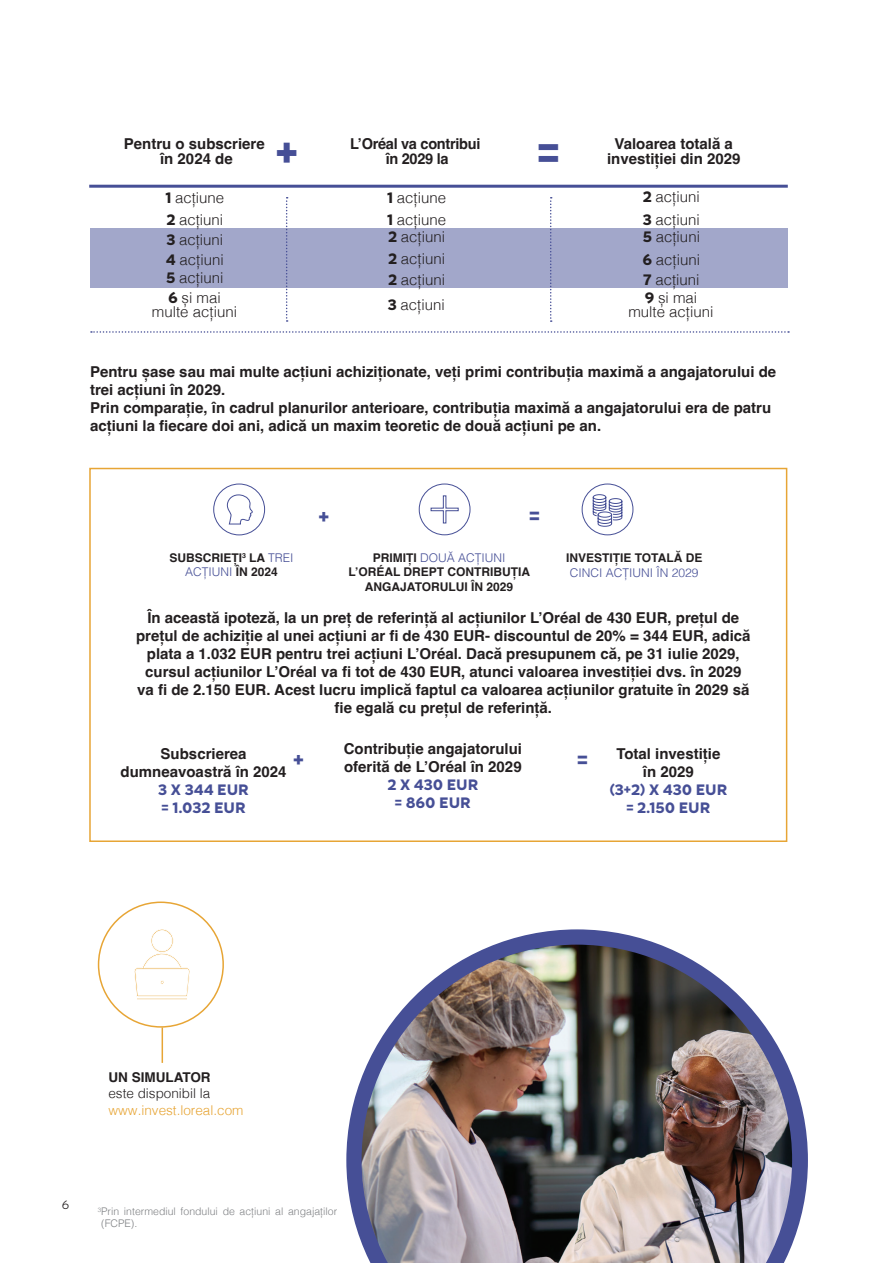
<style>
.page{position:relative;width:893px;height:1263px;background:#fff}
.page>*{position:absolute;margin:0;border:0;box-sizing:border-box;transform-origin:0 0}
.t1{font:900 47.25px "LOREAL Essentielle";color:#464f96}
.t2{font:900 22.5px "LOREAL Essentielle";color:#464f96}
.t3{font:700 15px/18px "Helvetica";color:#231f20;text-align:center}
.t4{font:300 15px/13.5px "Helvetica";color:#231f20;text-align:center}
.t5{font:900 15px/18px "LOREAL Essentielle";color:#464f96}
.t6{font:700 15px "Helvetica";letter-spacing:-.02em;color:#231f20}
.t7{font:300 13.5px/16.5px "Helvetica";color:#e7a535}
.t8{font:700 12px/14.4px "Helvetica";color:#231f20;text-align:center}
.t9{font:12px "LOREAL Essentielle";color:#231f20}
.t10{font:300 10.5px/12px "Helvetica";color:#808285}
.s1{font-family:"LOREAL Essentielle";font-weight:900}
.s2{font-weight:300;color:#464f96}
.s3{font-family:"LOREAL Essentielle";font-weight:900;color:#464f96}
.s4{font-weight:700;color:#231f20}
.s5{color:#231f20}
</style>
<div class="page">
<div style="left:89px;top:468px;width:698px;height:374px;border:2px solid #e7a535"></div>
<svg style="left:419px;top:483px;width:52px;height:52px"></svg>
<svg style="left:581px;top:483px;width:53px;height:52px"></svg>
<svg style="left:213px;top:483px;width:52px;height:52px"></svg>
<div style="left:89px;top:185px;width:699px;height:3px;border:2px solid #464f96"></div>
<div style="left:91px;top:228px;width:697px;height:60px;background:#a2a7ca"></div>
<svg style="left:550px;top:197px;width:2px;height:125px"></svg>
<svg style="left:286px;top:197px;width:2px;height:125px"></svg>
<svg style="left:91px;top:331px;width:698px;height:2px"></svg>
<svg style="left:346px;top:929px;width:462px;height:316px"></svg>
<img style="left:362px;top:945px;width:430px;height:318px">
<svg style="left:134px;top:929px;width:56px;height:71px"></svg>
<hr style="left:162px;top:1027px;width:1px;height:36px;background:#e7a535">
<p class="t3" style="left:607px;top:138px;width:135px;line-height:15px">Valoarea totală a investiției din 2029</p>
<p class="t6" style="left:350px;top:134px;width:132px">L’Oréal va contribui</p>
<p class="t3" style="left:124px;top:138px;width:142px;line-height:15px">Pentru o subscriere în 2024 de</p>
<p class="t4" style="left:165px;top:189px;width:60px"><span class="s1">1</span> acțiune</p>
<p class="t4" style="left:387px;top:189px;width:60px"><span class="s1">1</span> acțiune</p>
<p class="t4" style="left:643px;top:189px;width:58px"><span class="s1">2</span> acțiuni</p>
<p class="t4" style="left:166px;top:212px;width:58px"><span class="s1">2</span> acțiuni</p>
<p class="t4" style="left:387px;top:212px;width:60px"><span class="s1">1</span> acțiune</p>
<p class="t4" style="left:643px;top:212px;width:58px"><span class="s1">3</span> acțiuni</p>
<p class="t4" style="left:166px;top:232px;width:58px"><span class="s1">3</span> acțiuni</p>
<p class="t4" style="left:643px;top:229px;width:59px"><span class="s1">5</span> acțiuni</p>
<p class="t4" style="left:166px;top:251px;width:59px"><span class="s1">4</span> acțiuni</p>
<p class="t4" style="left:643px;top:252px;width:59px"><span class="s1">6</span> acțiuni</p>
<p class="t4" style="left:166px;top:270px;width:59px"><span class="s1">5</span> acțiuni</p>
<p class="t4" style="left:643px;top:272px;width:58px"><span class="s1">7</span> acțiuni</p>
<p class="t4" style="left:152px;top:290px;width:87px"><span class="s1">6</span> și mai multe acțiuni</p>
<p class="t4" style="left:628px;top:290px;width:87px"><span class="s1">9</span> și mai multe acțiuni</p>
<p class="t1" style="left:275px;top:125px;width:24px">+</p>
<p class="t3" style="left:386px;top:151px;width:64px">în 2029 la</p>
<p class="t1" style="left:537px;top:125px;width:24px">=</p>
<p class="t4" style="left:388px;top:229px;width:58px"><span class="s1">2</span> acțiuni</p>
<p class="t4" style="left:388px;top:251px;width:58px"><span class="s1">2</span> acțiuni</p>
<p class="t4" style="left:388px;top:272px;width:58px"><span class="s1">2</span> acțiuni</p>
<p class="t4" style="left:388px;top:297px;width:58px"><span class="s1">3</span> acțiuni</p>
<p class="t3" style="left:90px;top:364px;width:688px;text-align:left">Pentru șase sau mai multe acțiuni achiziționate, veți primi contribuția maximă a angajatorului de trei acțiuni în 2029.</p>
<p class="t3" style="left:90px;top:400px;width:683px;text-align:left">Prin comparație, în cadrul planurilor anterioare, contribuția maximă a angajatorului era de patru acțiuni la fiecare doi ani, adică un maxim teoretic de două acțiuni pe an.</p>
<p class="t2" style="left:319px;top:503px;width:12px">+</p>
<p class="t2" style="left:529px;top:502px;width:12px">=</p>
<p class="t8" style="left:169px;top:552px;width:126px">SUBSCRIEȚI<sup>3</sup> LA <span class="s2">TREI<br>ACȚIUNI</span> ÎN 2024</p>
<p class="t8" style="left:566px;top:552px;width:138px">INVESTIȚIE TOTALĂ DE<br><span class="s2">CINCI ACȚIUNI ÎN 2029</span></p>
<p class="t8" style="left:348px;top:552px;width:183px">PRIMIȚI <span class="s2">DOUĂ ACȚIUNI<br></span>L’ORÉAL DREPT CONTRIBUȚIA<br>ANGAJATORULUI ÎN 2029</p>
<p class="t3" style="left:136px;top:610px;width:616px">În această ipoteză, la un preț de referință al acțiunilor L’Oréal de 430 EUR, prețul de prețul de achiziție al unei acțiuni ar fi de 430 EUR- discountul de 20% = 344 EUR, adică plata a 1.032 EUR pentru trei acțiuni L’Oréal. Dacă presupunem că, pe 31 iulie 2029, cursul acțiunilor L’Oréal va fi tot de 430 EUR, atunci valoarea investiției dvs. în 2029 va fi de 2.150 EUR. Acest lucru implică faptul ca valoarea acțiunilor gratuite în 2029 să fie egală cu prețul de referință.</p>
<p class="t3" style="left:121px;top:746px;width:167px">Subscrierea dumneavoastră în 2024</p>
<p class="t5" style="left:158px;top:780px;width:92px">3 X 344 EUR = 1.032 EUR</p>
<p class="t3" style="left:344px;top:741px;width:180px;text-align:left">Contribuție angajatorului oferită de L’Oréal în 2029</p>
<p class="t5" style="left:387px;top:776px;width:92px;text-align:center">2 X 430 EUR = 860 EUR</p>
<p class="t3" style="left:609px;top:746px;width:120px">Total investiție în 2029<br><span class="s3">(3+2) X 430 EUR = 2.150 EUR</span></p>
<p class="t2" style="left:293px;top:746px;width:12px">+</p>
<p class="t2" style="left:577px;top:746px;width:12px">=</p>
<p class="t7" style="left:108px;top:1067px;width:137px"><span class="s4">UN SIMULATOR<br></span><span class="s5">este disponibil la </span>www.invest.loreal.com</p>
<p class="t9" style="left:62px;top:1197px;width:9px">6</p>
<p class="t10" style="left:101px;top:1205px;width:237px;text-indent:-3px"><sup>3</sup>Prin intermediul fondului de acțiuni al angajaților (FCPE).</p>
</div>
